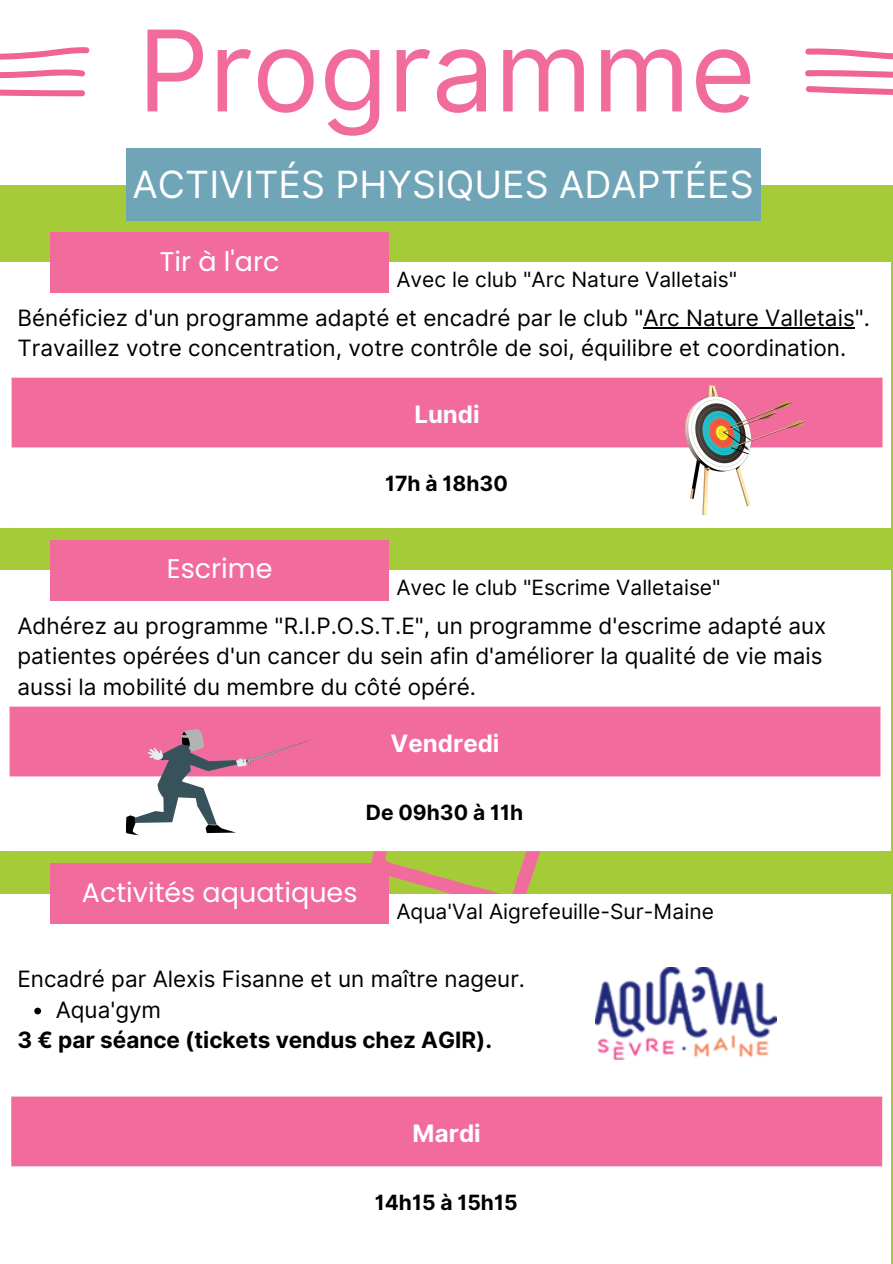
<style>
.page{position:relative;width:893px;height:1264px;background:#fff}
.page>*{position:absolute;margin:0;border:0;box-sizing:border-box;transform-origin:0 0}
.t1{font:112.5px "Inter";color:#f16c9d}
.t2{font:37.5px "Inter";color:#fff}
.t3{font:27px "Poppins";color:#fff}
.t4{font:700 24px "Inter";color:#fff}
.t5{font:22.5px/30.3px "Inter";color:#000}
.t6{font:700 22.5px "Inter";color:#000}
.t7{font:21px "Inter";color:#000}
.t8{font:700 21px "Inter";color:#000}
</style>
<div class="page">
<div style="left:0;top:0;width:892px;height:1263px;background:#a5cb39"></div>
<div style="left:0;top:0;width:892px;height:184px;background:#fff"></div>
<svg style="left:371px;top:851px;width:170px;height:42px"></svg>
<svg style="left:805px;top:48px;width:87px;height:12px"></svg>
<svg style="left:805px;top:70px;width:87px;height:8px"></svg>
<svg style="left:806px;top:86px;width:86px;height:9px"></svg>
<svg style="left:0;top:47px;width:89px;height:13px"></svg>
<svg style="left:0;top:69px;width:85px;height:9px"></svg>
<svg style="left:0;top:89px;width:85px;height:7px"></svg>
<div style="left:126px;top:148px;width:634px;height:72px;background:#6fa5b7"></div>
<div style="left:0;top:263px;width:890px;height:265px;background:#fff"></div>
<div style="left:51px;top:232px;width:338px;height:61px;background:#f16c9d"></div>
<div style="left:0;top:570px;width:890px;height:281px;background:#fff"></div>
<div style="left:51px;top:540px;width:338px;height:61px;background:#f16c9d"></div>
<div style="left:10px;top:707px;width:869px;height:70px;background:#f16c9d"></div>
<hr style="left:878px;top:709px;width:2px;height:67px;background:#f16c9d">
<hr style="left:10px;top:706px;width:870px;height:3px;background:#f16c9d">
<hr style="left:10px;top:776px;width:870px;height:2px;background:#fff">
<div style="left:12px;top:378px;width:869px;height:71px;background:#f16c9d"></div>
<hr style="left:880px;top:380px;width:2px;height:67px;background:#f16c9d">
<hr style="left:12px;top:377px;width:870px;height:3px;background:#f16c9d">
<hr style="left:12px;top:447px;width:870px;height:2px;background:#fff">
<div style="left:0;top:893px;width:890px;height:370px;background:#fff"></div>
<div style="left:51px;top:863px;width:338px;height:61px;background:#f16c9d"></div>
<div style="left:12px;top:1097px;width:869px;height:70px;background:#f16c9d"></div>
<hr style="left:11px;top:1098px;width:3px;height:68px;background:#f16c9d">
<hr style="left:879px;top:1098px;width:3px;height:68px;background:#f16c9d">
<hr style="left:11px;top:1096px;width:871px;height:2px;background:#f16c9d">
<hr style="left:11px;top:1166px;width:871px;height:2px;background:#fff">
<img style="left:595px;top:967px;width:181px;height:93px">
<img style="left:686px;top:385px;width:119px;height:130px">
<svg style="left:126px;top:729px;width:187px;height:106px"></svg>
<hr style="left:643px;top:327px;width:211px;height:1px;background:#000">
<svg style="left:34px;top:1007px;width:7px;height:7px"></svg>
<p class="t1" style="left:137px;top:3px;width:619px">Programme</p>
<h2 class="t2" style="left:133px;top:161px;width:622px">ACTIVITÉS PHYSIQUES ADAPTÉES</h2>
<p class="t3" style="left:160px;top:242px;width:121px">Tir à l'arc</p>
<p class="t7" style="left:396px;top:267px;width:342px">Avec le club "Arc Nature Valletais"</p>
<p class="t5" style="left:17px;top:302px;width:854px">Bénéficiez d'un programme adapté et encadré par le club "Arc Nature Valletais".</p>
<p class="t5" style="left:17px;top:333px;width:830px">Travaillez votre concentration, votre contrôle de soi, équilibre et coordination.</p>
<p class="t4" style="left:414px;top:399px;width:67px">Lundi</p>
<p class="t3" style="left:167px;top:550px;width:107px">Escrime</p>
<p class="t8" style="left:385px;top:471px;width:124px">17h à 18h30</p>
<p class="t7" style="left:396px;top:575px;width:326px">Avec le club "Escrime Valletaise"</p>
<p class="t5" style="left:17px;top:610px;width:810px">Adhérez au programme "R.I.P.O.S.T.E", un programme d'escrime adapté aux patientes opérées d'un cancer du sein afin d'améliorer la qualité de vie mais aussi la mobilité du membre du côté opéré.</p>
<p class="t4" style="left:390px;top:728px;width:110px">Vendredi</p>
<h1 class="t8" style="left:366px;top:800px;width:159px">De 09h30 à 11h</h1>
<p class="t3" style="left:82px;top:873px;width:277px">Activités aquatiques</p>
<p class="t7" style="left:396px;top:898px;width:319px">Aqua'Val Aigrefeuille-Sur-Maine</p>
<p class="t5" style="left:17px;top:964px;width:509px">Encadré par Alexis Fisanne et un maître nageur.</p>
<p class="t5" style="left:56px;top:994px;width:107px">Aqua'gym</p>
<p class="t6" style="left:17px;top:1026px;width:476px">3 € par séance (tickets vendus chez AGIR).</p>
<p class="t4" style="left:412px;top:1118px;width:70px">Mardi</p>
<p class="t8" style="left:375px;top:1189px;width:144px">14h15 à 15h15</p>
</div>
